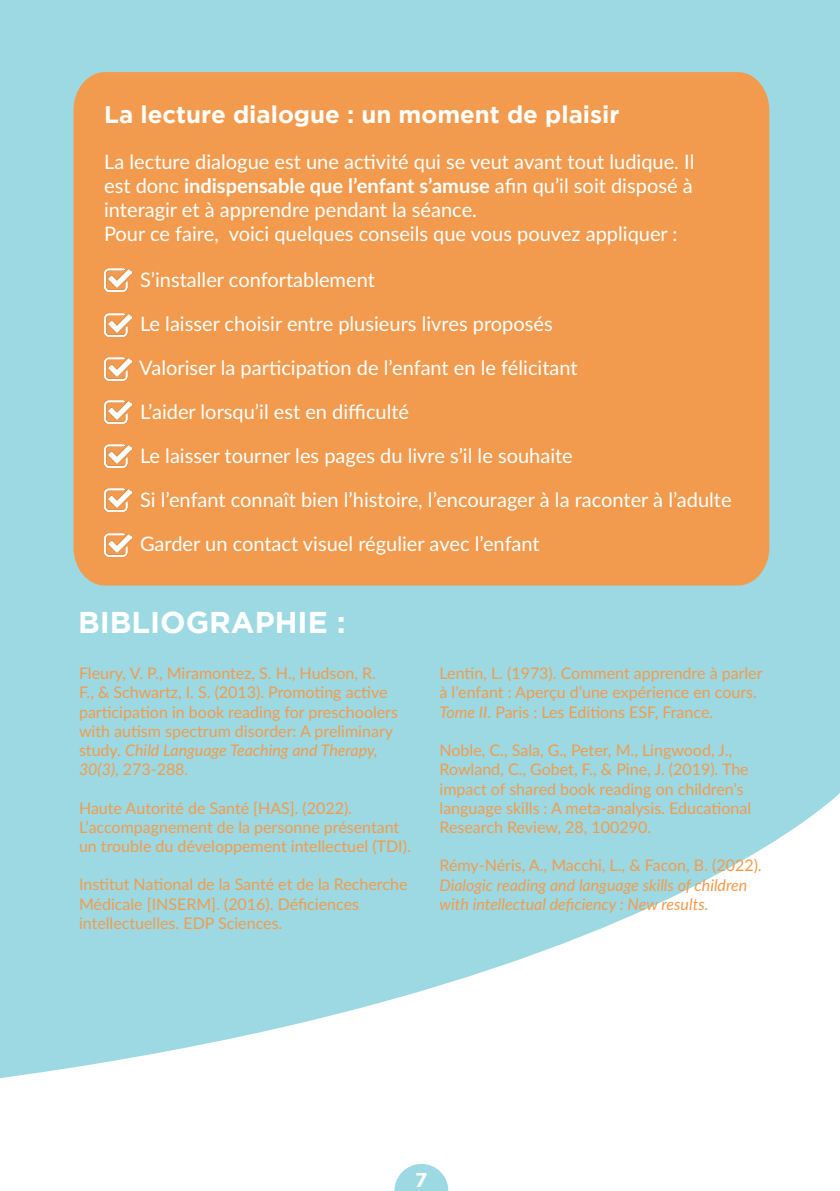
<style>
.page{position:relative;width:840px;height:1191px;background:#fff}
.page>*{position:absolute;margin:0;border:0;box-sizing:border-box;transform-origin:0 0}
.t1{font:700 30px "Gotham";color:#fff}
.t2{font:700 24px "Gotham";color:#fff}
.t3{font:20px/24px "Lato";color:#fff;text-align:justify}
.t4{font:700 20px "Gotham";color:#fff}
.t5{font:16px/19.2px "Lato";color:#f29b4e}
.t6{font:italic 16px/19.2px "Lato";color:#f29b4e}
.s1{font-weight:700}
.s2{font-style:italic}
.s3{font-style:normal}
</style>
<div class="page">
<div style="left:0;top:0;width:839px;height:1189px;background:#9dd9e2"></div>
<svg style="left:0;top:794px;width:839px;height:397px;fill:#fff"></svg>
<div style="left:73px;top:72px;width:695px;height:513px;background:#f29b4e"></div>
<svg style="left:394px;top:1163px;width:54px;height:28px"></svg>
<img style="left:105px;top:442px;width:27px;height:27px">
<img style="left:105px;top:486px;width:27px;height:27px">
<img style="left:105px;top:531px;width:27px;height:27px">
<img style="left:105px;top:398px;width:27px;height:27px">
<img style="left:105px;top:355px;width:27px;height:27px">
<img style="left:105px;top:312px;width:27px;height:27px">
<img style="left:105px;top:266px;width:27px;height:28px">
<p class="t2" style="left:104px;top:101px;width:516px">La lecture dialogue : un moment de plaisir</p>
<p class="t3" style="left:104px;top:148px;width:591px">La lecture dialogue est une activité qui se veut avant tout ludique. Il est donc <span class="s1">indispensable que l’enfant s’amuse</span> afin qu’il soit disposé à interagir et à apprendre pendant la séance.</p>
<p class="t3" style="left:104px;top:220px;width:574px">Pour ce faire, voici quelques conseils que vous pouvez appliquer :</p>
<p class="t3" style="left:140px;top:266px;width:236px">S’installer confortablement</p>
<p class="t3" style="left:140px;top:310px;width:414px">Le laisser choisir entre plusieurs livres proposés</p>
<p class="t3" style="left:139px;top:354px;width:439px">Valoriser la participation de l’enfant en le félicitant</p>
<p class="t3" style="left:140px;top:398px;width:270px">L’aider lorsqu’il est en difficulté</p>
<p class="t3" style="left:140px;top:442px;width:434px">Le laisser tourner les pages du livre s’il le souhaite</p>
<p class="t3" style="left:140px;top:486px;width:592px">Si l’enfant connaît bien l’histoire, l’encourager à la raconter à l’adulte</p>
<p class="t3" style="left:140px;top:530px;width:401px">Garder un contact visuel régulier avec l’enfant</p>
<p class="t1" style="left:78px;top:605px;width:269px">BIBLIOGRAPHIE :</p>
<p class="t5" style="left:79px;top:663px;width:320px">Fleury, V. P., Miramontez, S. H., Hudson, R.<br>F., &amp; Schwartz, I. S. (2013). Promoting active participation in book reading for preschoolers with autism spectrum disorder: A preliminary study. <span class="s2">Child Language Teaching and Therapy, 30(3)</span>, 273-288.</p>
<p class="t5" style="left:79px;top:797px;width:333px">Haute Autorité de Santé [HAS]. (2022).<br>L’accompagnement de la personne présentant un trouble du développement intellectuel (TDI).</p>
<p class="t5" style="left:79px;top:874px;width:330px">Institut National de la Santé et de la Recherche<br>Médicale [INSERM]. (2016). Déficiences intellectuelles. EDP Sciences.</p>
<p class="t5" style="left:439px;top:663px;width:324px">Lentin, L. (1973). Comment apprendre à parler à l’enfant : Aperçu d’une expérience en cours.<br><span class="s2">Tome II</span>. Paris : Les Editions ESF, France.</p>
<p class="t5" style="left:439px;top:740px;width:313px">Noble, C., Sala, G., Peter, M., Lingwood, J., Rowland, C., Gobet, F., &amp; Pine, J. (2019). The impact of shared book reading on children’s language skills : A meta-analysis. Educational Research Review, 28, 100290.</p>
<p class="t6" style="left:439px;top:855px;width:323px"><span class="s3">Rémy-Néris, A., Macchi, L., &amp; Facon, B. (2022).<br></span>Dialogic reading and language skills of children with intellectual deficiency : New results.</p>
<p class="t4" style="left:415px;top:1168px;width:14px">7</p>
</div>
